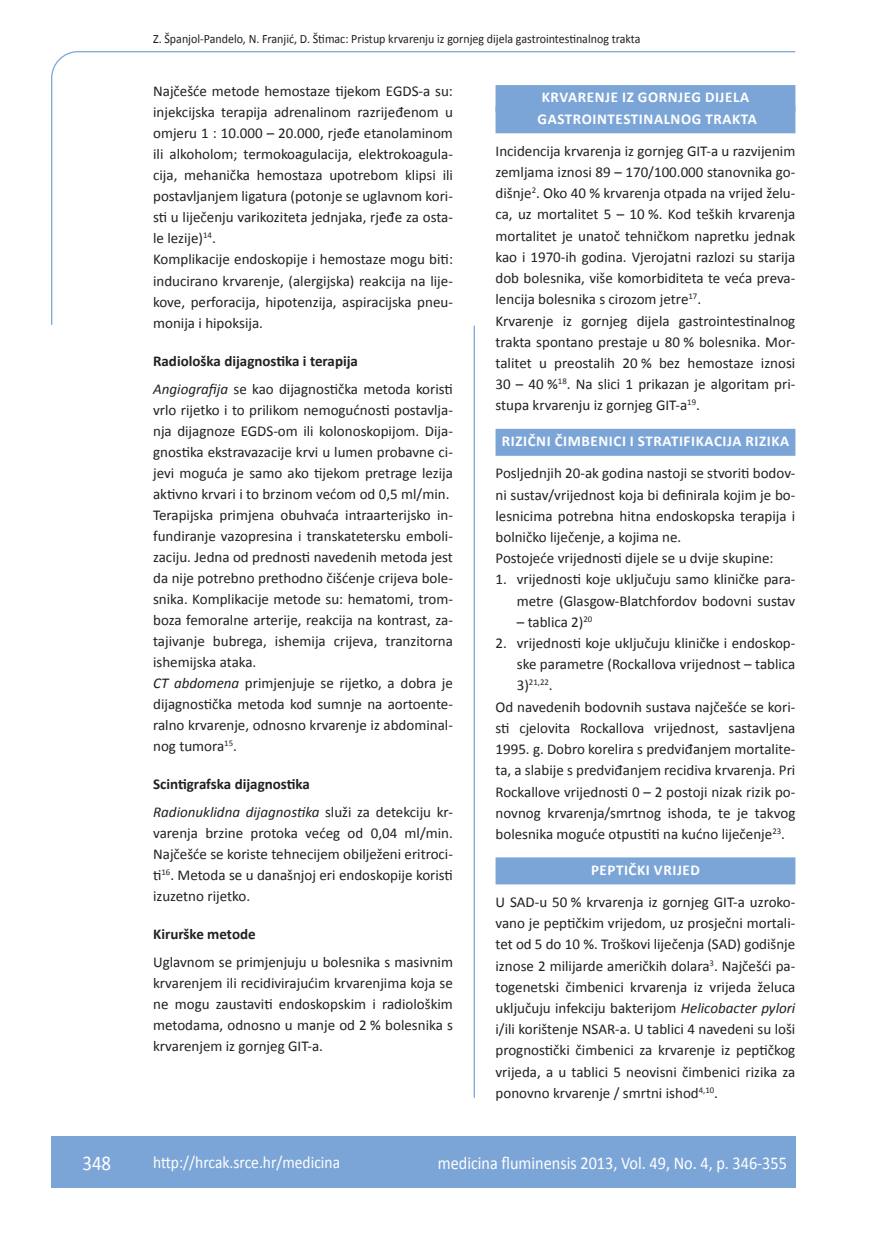
<style>
.page{position:relative;width:872px;height:1234px;background:#fff}
.page>*{position:absolute;margin:0;border:0;box-sizing:border-box;transform-origin:0 0}
.t1{font:21px "Calibri";color:#fff;scale:.9 1}
.t2{font:18px "Calibri";color:#fff;scale:.9 1}
.t3{font:17.25px "Calibri";color:#fff;scale:.9 1}
.t4{font:15px/21px "Calibri";color:#231f20}
.t5{font:700 15px/28px "Calibri";color:#231f20}
.t6{font:700 15px/21.1px "Calibri";letter-spacing:.04em;color:#fff}
.t7{font:12.75px "Calibri";color:#231f20;scale:.94 1}
.t8{font:8.7px "Calibri";color:#231f20}
.s1{font-weight:400;font-style:italic}
.s2{font-weight:400}
.s3{font-style:italic}
.s4{font-size:15px}
</style>
<div class="page">
<svg style="left:51px;top:51px;width:745px;height:274px"></svg>
<hr style="left:473px;top:325px;width:2px;height:772px;background:#7ca5d7">
<div style="left:51px;top:1135px;width:744px;height:51px;background:#7ca5d7"></div>
<div style="left:495px;top:85px;width:300px;height:27px;background:#7ca5d7"></div>
<div style="left:495px;top:106px;width:300px;height:27px;background:#7ca5d7"></div>
<div style="left:495px;top:428px;width:300px;height:27px;background:#7ca5d7"></div>
<div style="left:495px;top:857px;width:300px;height:27px;background:#7ca5d7"></div>
<p class="t7" style="left:153px;top:30px;width:520px">Z. Španjol-Pandelo, N. Franjić, D. Štimac: Pristup krvarenju iz gornjeg dijela gastrointestinalnog trakta</p>
<p class="t4" style="left:153px;top:80px;width:301px">Najčešće metode hemostaze tijekom EGDS-a su: injekcijska terapija adrenalinom razrijeđenom u omjeru 1 : 10.000 – 20.000, rjeđe etanolaminom ili alkoholom; termokoagulacija, elektrokoagula&shy;cija, mehanička hemostaza upotrebom klipsi ili postavljanjem ligatura (potonje se uglavnom kori&shy;sti u liječenju varikoziteta jednjaka, rjeđe za osta&shy;le lezije)<sup>14</sup>.<br>Komplikacije endoskopije i hemostaze mogu biti: inducirano krvarenje, (alergijska) reakcija na lije&shy;kove, perforacija, hipotenzija, aspiracijska pneu&shy;monija i hipoksija.</p>
<p class="t5" style="left:153px;top:346px;width:301px">Radiološka dijagnostika i terapija<br><span class="s1">Angiografija</span> <span class="s2">se kao dijagnostička metoda koristi</span></p>
<p class="t4" style="left:153px;top:398px;width:301px">vrlo rijetko i to prilikom nemogućnosti postavlja&shy;nja dijagnoze EGDS-om ili kolonoskopijom. Dija&shy;gnostika ekstravazacije krvi u lumen probavne ci&shy;jevi moguća je samo ako tijekom pretrage lezija aktivno krvari i to brzinom većom od 0,5 ml/min.<br>Terapijska primjena obuhvaća intraarterijsko in&shy;fundiranje vazopresina i transkatetersku emboli&shy;zaciju. Jedna od prednosti navedenih metoda jest da nije potrebno prethodno čišćenje crijeva bole&shy;snika. Komplikacije metode su: hematomi, trom&shy;boza femoralne arterije, reakcija na kontrast, za&shy;tajivanje bubrega, ishemija crijeva, tranzitorna ishemijska ataka.<br><span class="s3">CT abdomena</span> primjenjuje se rijetko, a dobra je dijagnostička metoda kod sumnje na aortoente&shy;ralno krvarenje, odnosno krvarenje iz abdominal&shy;nog tumora<sup>15</sup>.</p>
<p class="t5" style="left:153px;top:769px;width:301px">Scintigrafska dijagnostika<br><span class="s1">Radionuklidna dijagnostika</span> <span class="s2">služi za detekciju kr-</span></p>
<p class="t4" style="left:153px;top:821px;width:301px;text-align:justify">varenja brzine protoka većeg od 0,04 ml/min.<br>Najčešće se koriste tehnecijem obilježeni eritroci&shy;ti<sup>16</sup>. Metoda se u današnjoj eri endoskopije koristi izuzetno rijetko.</p>
<p class="t5" style="left:153px;top:919px;width:104px">Kirurške metode</p>
<p class="t4" style="left:153px;top:950px;width:301px;text-align:justify">Uglavnom se primjenjuju u bolesnika s masivnim krvarenjem ili recidivirajućim krvarenjima koja se ne mogu zaustaviti endoskopskim i radiološkim metodama, odnosno u manje od 2 % bolesnika s krvarenjem iz gornjeg GIT-a.</p>
<p class="t6" style="left:537px;top:86px;width:221px">KRVARENJE IZ GORNJEG DIJELA<br>GASTROINTESTINALNOG TRAKTA</p>
<p class="t4" style="left:495px;top:139px;width:301px">Incidencija krvarenja iz gornjeg GIT-a u razvijenim zemljama iznosi 89 – 170/100.000 stanovnika go&shy;dišnje<sup>2</sup>. Oko 40 % krvarenja otpada na vrijed želu&shy;ca, uz mortalitet 5 – 10 %. Kod teških krvarenja mortalitet je unatoč tehničkom napretku jednak kao i 1970-ih godina. Vjerojatni razlozi su starija dob bolesnika, više komorbiditeta te veća preva&shy;lencija bolesnika s cirozom jetre<sup>17</sup>.<br>Krvarenje iz gornjeg dijela gastrointestinalnog trakta spontano prestaje u 80 % bolesnika. Mor&shy;talitet u preostalih 20 % bez hemostaze iznosi 30 – 40 %<sup>18</sup>. Na slici 1 prikazan je algoritam pri&shy;stupa krvarenju iz gornjeg GIT-a<sup>19</sup>.</p>
<p class="t6" style="left:502px;top:430px;width:289px">RIZIČNI ČIMBENICI I STRATIFIKACIJA RIZIKA</p>
<p class="t4" style="left:495px;top:462px;width:301px">Posljednjih 20-ak godina nastoji se stvoriti bodov&shy;ni sustav/vrijednost koja bi definirala kojim je bo&shy;lesnicima potrebna hitna endoskopska terapija i bolničko liječenje, a kojima ne.<br>Postojeće vrijednosti dijele se u dvije skupine:</p>
<p class="t4" style="left:495px;top:568px;width:301px;text-align:right">1. vrijednosti koje uključuju samo kliničke para&shy;metre (Glasgow-Blatchfordov bodovni sustav</p>
<p class="t4" style="left:517px;top:610px;width:77px">– tablica 2)<sup>20</sup></p>
<p class="t4" style="left:495px;top:631px;width:301px;text-align:right">2. vrijednosti koje uključuju kliničke i endoskop&shy;ske parametre (Rockallova vrijednost – tablica</p>
<p class="t8" style="left:517px;top:677px;width:37px"><span class="s4">3)</span>21,22<span class="s4">.</span></p>
<p class="t4" style="left:495px;top:695px;width:301px;text-align:justify">Od navedenih bodovnih sustava najčešće se kori&shy;sti cjelovita Rockallova vrijednost, sastavljena 1995. g. Dobro korelira s predviđanjem mortalite&shy;ta, a slabije s predviđanjem recidiva krvarenja. Pri Rockallove vrijednosti 0 – 2 postoji nizak rizik po&shy;novnog krvarenja/smrtnog ishoda, te je takvog bolesnika moguće otpustiti na kućno liječenje<sup>23</sup>.</p>
<p class="t6" style="left:591px;top:858px;width:110px">PEPTIČKI VRIJED</p>
<p class="t4" style="left:495px;top:890px;width:301px;text-align:justify">U SAD-u 50 % krvarenja iz gornjeg GIT-a uzroko&shy;vano je peptičkim vrijedom, uz prosječni mortali&shy;tet od 5 do 10 %. Troškovi liječenja (SAD) godišnje iznose 2 milijarde američkih dolara<sup>3</sup>. Najčešći pa&shy;togenetski čimbenici krvarenja iz vrijeda želuca uključuju infekciju bakterijom <span class="s3">Helicobacter pylori </span>i/ili korištenje NSAR-a. U tablici 4 navedeni su loši prognostički čimbenici za krvarenje iz peptičkog vrijeda, a u tablici 5 neovisni čimbenici rizika za ponovno krvarenje / smrtni ishod<sup>4,10</sup>.</p>
<h1 class="t1" style="left:82px;top:1149px;width:33px">348</h1>
<p class="t3" style="left:153px;top:1150px;width:209px">http://hrcak.srce.hr/medicina</p>
<p class="t2" style="left:438px;top:1151px;width:389px">medicina fluminensis 2013, Vol. 49, No. 4, p. 346-355</p>
</div>
